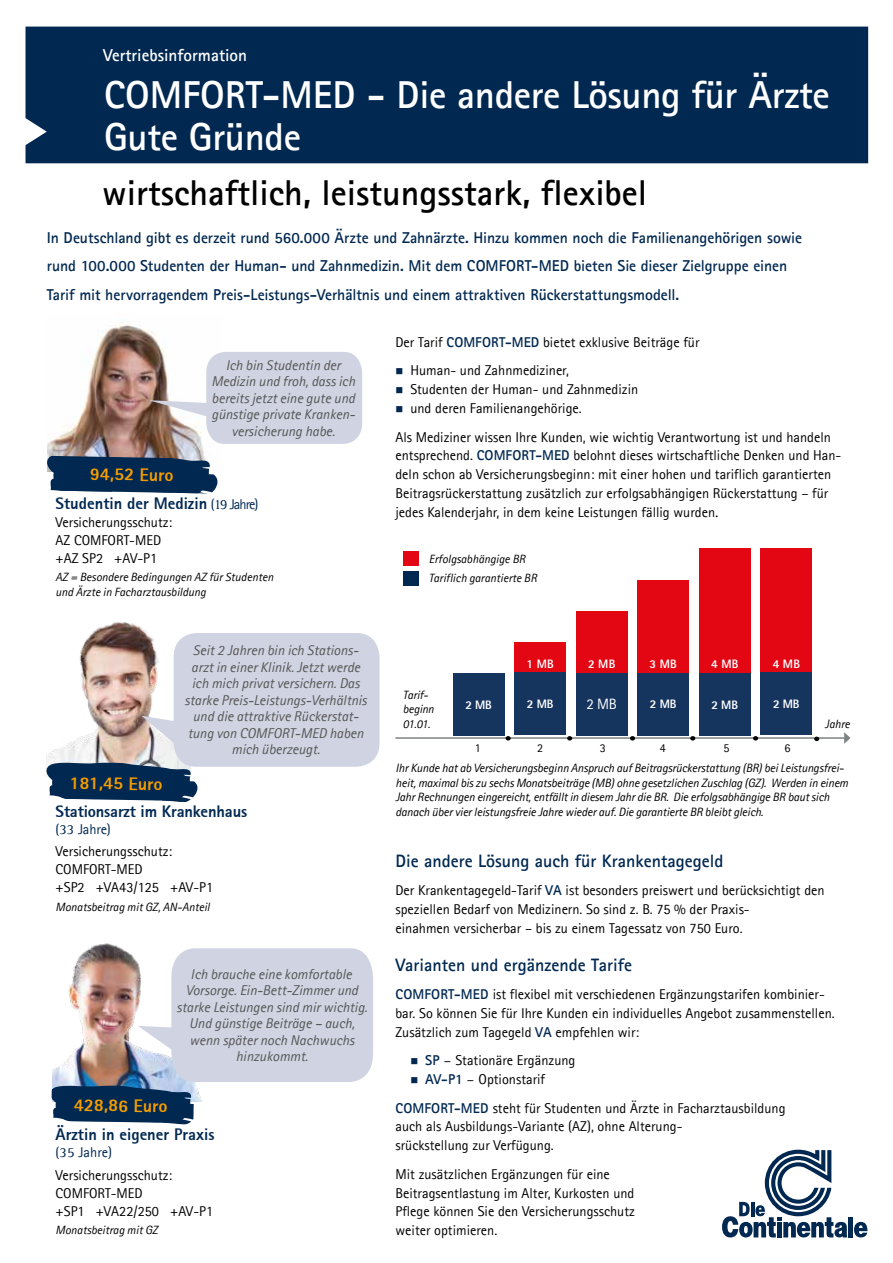
<style>
.page{position:relative;width:893px;height:1263px;background:#fff}
.page>*{position:absolute;margin:0;border:0;box-sizing:border-box;transform-origin:0 0}
.t1{font:700 39px/42px "Agfa Rotis Sans Serif";letter-spacing:-.01em;color:#fff}
.t2{font:700 36px "Agfa Rotis Sans Serif";color:#000}
.t3{font:700 18px "Agfa Rotis Sans Serif";color:#002851}
.t4{font:800 18px "Agfa Rotis Sans Serif";color:#f59c00}
.t5{font:700 17.25px "Agfa Rotis Sans Serif";color:#fff}
.t6{font:800 16.5px "Agfa Rotis Sans Serif";color:#002851}
.t7{font:700 15.75px/28.3px "Agfa Rotis Sans Serif";letter-spacing:-.005em;color:#002851}
.t8{font:15px "Agfa Rotis Sans Serif";color:#fff}
.t9{font:14.25px/18.9px "Agfa Rotis Sans Serif";color:#000}
.t10{font:italic 14.25px/16.5px "Agfa Rotis Sans Serif";color:#575756;text-align:center}
.t11{font:italic 12.15px/14.5px "Agfa Rotis Sans Serif";letter-spacing:-.01em;color:#000}
.t12{font:italic 12px/14.2px "Agfa Rotis Sans Serif";color:#000}
.t13{font:800 12px "Agfa Rotis Sans Serif";letter-spacing:.005em;color:#fff}
.t14{font:12px "Agfa Rotis Sans Serif";color:#000}
.s1{font-family:"Agfa Rotis Serif";font-weight:400;font-size:14.25px}
.s2{font-weight:400;font-size:14.25px}
.s3{font-family:"Agfa Rotis Serif";color:#002851}
.s4{color:#002851}
.s5{font-weight:700;color:#002851}
.s6{font-family:"Agfa Rotis Serif"}
</style>
<div class="page">
<div style="left:26px;top:27px;width:842px;height:136px;background:#002851"></div>
<div style="left:848px;top:1217px;width:5px;height:20px;background:#002851"></div>
<svg style="left:722px;top:1150px;width:125px;height:87px"></svg>
<svg style="left:854px;top:1222px;width:13px;height:15px"></svg>
<img style="left:47px;top:622px;width:142px;height:139px">
<svg style="left:46px;top:761px;width:152px;height:41px"></svg>
<div style="left:174px;top:633px;width:205px;height:134px;background:#d0d3e1;border-radius:23px"></div>
<svg style="left:51px;top:948px;width:322px;height:177px"></svg>
<hr style="left:395px;top:737px;width:450px;height:2px;background:#7d8282">
<svg style="left:844px;top:732px;width:6px;height:12px"></svg>
<svg style="left:506px;top:736px;width:5px;height:4px"></svg>
<svg style="left:567px;top:736px;width:5px;height:4px"></svg>
<svg style="left:630px;top:736px;width:5px;height:4px"></svg>
<svg style="left:753px;top:736px;width:5px;height:4px"></svg>
<svg style="left:814px;top:737px;width:5px;height:4px"></svg>
<svg style="left:690px;top:736px;width:5px;height:4px"></svg>
<div style="left:453px;top:673px;width:51px;height:62px;background:#16355e"></div>
<div style="left:515px;top:642px;width:51px;height:31px;background:#e30613"></div>
<div style="left:515px;top:672px;width:51px;height:63px;background:#16355e"></div>
<div style="left:576px;top:611px;width:51px;height:62px;background:#e30613"></div>
<div style="left:576px;top:673px;width:51px;height:62px;background:#16355e"></div>
<div style="left:638px;top:580px;width:51px;height:94px;background:#e30613"></div>
<div style="left:638px;top:673px;width:51px;height:62px;background:#16355e"></div>
<div style="left:699px;top:549px;width:51px;height:125px;background:#e30613"></div>
<div style="left:699px;top:673px;width:51px;height:62px;background:#16355e"></div>
<div style="left:761px;top:548px;width:51px;height:125px;background:#e30613"></div>
<div style="left:761px;top:672px;width:51px;height:63px;background:#16355e"></div>
<div style="left:403px;top:551px;width:16px;height:15px;background:#e30613"></div>
<div style="left:403px;top:572px;width:16px;height:14px;background:#002851"></div>
<img style="left:47px;top:322px;width:157px;height:134px">
<svg style="left:148px;top:352px;width:214px;height:92px"></svg>
<svg style="left:47px;top:456px;width:171px;height:38px"></svg>
<p class="t5" style="left:103px;top:45px;width:146px">Vertriebsinformation</p>
<h1 class="t1" style="left:104px;top:73px;width:727px">COMFORT-MED - Die andere Lösung für Ärzte<br>Gute Gründe</h1>
<h2 class="t2" style="left:102px;top:170px;width:547px">wirtschaftlich, leistungsstark, flexibel</h2>
<p class="t7" style="left:47px;top:223px;width:757px">In Deutschland gibt es derzeit rund 560.000 Ärzte und Zahnärzte. Hinzu kommen noch die Familienangehörigen sowie rund 100.000 Studenten der Human- und Zahnmedizin. Mit dem COMFORT-MED bieten Sie dieser Zielgruppe einen<br>Tarif mit hervorragendem Preis-Leistungs-Verhältnis und einem attraktiven Rückerstattungsmodell.</p>
<p class="t4" style="left:90px;top:462px;width:85px;rotate:1deg">94,52 Euro</p>
<p class="t10" style="left:211px;top:357px;width:145px">Ich bin Studentin der<br>Medizin und froh, dass ich bereits jetzt eine gute und günstige private Kranken&shy;versicherung habe.</p>
<p class="t6" style="left:56px;top:492px;width:204px">Studentin der Medizin <span class="s1">(19</span> <span class="s2">Jahre)</span></p>
<p class="t9" style="left:56px;top:512px;width:118px;line-height:18px">Versicherungsschutz:<br>AZ COMFORT-MED +AZ SP2 +AV-P1</p>
<p class="t12" style="left:56px;top:570px;width:219px">AZ = Besondere Bedingungen AZ für Studenten und Ärzte in Facharztausbildung</p>
<p class="t4" style="left:70px;top:771px;width:95px;rotate:1deg">181,45 Euro</p>
<p class="t10" style="left:185px;top:642px;width:184px">Seit 2 Jahren bin ich Stations&shy;arzt in einer Klinik. Jetzt werde ich mich privat versichern. Das starke Preis-Leistungs-Verhältnis und die attraktive Rückerstat&shy;tung von COMFORT-MED haben mich überzeugt.</p>
<p class="t6" style="left:56px;top:801px;width:193px">Stationsarzt im Krankenhaus</p>
<p class="t9" style="left:56px;top:818px;width:118px;line-height:22.2px"><span class="s3">(33</span> <span class="s4">Jahre)<br></span>Versicherungsschutz:</p>
<p class="t9" style="left:56px;top:860px;width:159px;line-height:18px">COMFORT-MED<br>+SP2 +VA43/125 +AV-P1</p>
<p class="t12" style="left:56px;top:900px;width:156px">Monatsbeitrag mit GZ, AN-Anteil</p>
<p class="t10" style="left:176px;top:966px;width:193px">Ich brauche eine komfortable<br>Vorsorge. Ein-Bett-Zimmer und starke Leistungen sind mir wichtig.<br>Und günstige Beiträge – auch, wenn später noch Nachwuchs hinzukommt.</p>
<p class="t4" style="left:74px;top:1093px;width:95px;rotate:1deg">428,86 Euro</p>
<p class="t6" style="left:56px;top:1124px;width:160px">Ärztin in eigener Praxis</p>
<p class="t9" style="left:56px;top:1141px;width:118px;line-height:22.2px"><span class="s3">(35</span> <span class="s4">Jahre)<br></span>Versicherungsschutz:</p>
<p class="t9" style="left:56px;top:1183px;width:159px;line-height:18px">COMFORT-MED<br>+SP1 +VA22/250 +AV-P1</p>
<p class="t12" style="left:56px;top:1223px;width:104px">Monatsbeitrag mit GZ</p>
<p class="t9" style="left:410px;top:328px;width:291px;line-height:28.3px;text-indent:-15px">Der Tarif <span class="s5">COMFORT-MED</span> bietet exklusive Beiträge für<br>Human- und Zahnmediziner,</p>
<p class="t9" style="left:410px;top:380px;width:229px">Studenten der Human- und Zahnmedizin und deren Familienangehörige.</p>
<p class="t9" style="left:395px;top:427px;width:447px">Als Mediziner wissen Ihre Kunden, wie wichtig Verantwortung ist und handeln entsprechend. <span class="s5">COMFORT-MED</span> belohnt dieses wirtschaftliche Denken und Han&shy;deln schon ab Versicherungsbeginn: mit einer hohen und tariflich garantierten Beitragsrückerstattung zusätzlich zur erfolgsabhängigen Rückerstattung – für jedes Kalenderjahr, in dem keine Leistungen fällig wurden<span class="s6">.</span></p>
<p class="t12" style="left:429px;top:550px;width:109px;line-height:18.6px">Erfolgsabhängige BR<br>Tariflich garantierte BR</p>
<p class="t12" style="left:403px;top:688px;width:33px">Tarif&shy;beginn<br>01.01.</p>
<p class="t13" style="left:465px;top:697px;width:28px">2 MB</p>
<p class="t13" style="left:527px;top:657px;width:29px">1 MB</p>
<p class="t13" style="left:527px;top:696px;width:28px">2 MB</p>
<p class="t13" style="left:588px;top:657px;width:29px">2 MB</p>
<p class="t8" style="left:586px;top:695px;width:32px">2 MB</p>
<p class="t13" style="left:650px;top:657px;width:29px">3 MB</p>
<p class="t13" style="left:650px;top:697px;width:28px">2 MB</p>
<p class="t13" style="left:711px;top:657px;width:29px">4 MB</p>
<p class="t13" style="left:711px;top:697px;width:28px">2 MB</p>
<p class="t13" style="left:773px;top:657px;width:29px">4 MB</p>
<p class="t13" style="left:773px;top:696px;width:28px">2 MB</p>
<p class="t14" style="left:475px;top:740px;width:7px">1</p>
<p class="t14" style="left:537px;top:740px;width:7px">2</p>
<p class="t14" style="left:600px;top:740px;width:7px">3</p>
<p class="t14" style="left:660px;top:740px;width:7px">4</p>
<p class="t14" style="left:723px;top:740px;width:7px">5</p>
<p class="t14" style="left:784px;top:741px;width:7px">6</p>
<p class="t12" style="left:825px;top:717px;width:27px">Jahre</p>
<p class="t11" style="left:395px;top:761px;width:454px">Ihr Kunde hat ab Versicherungsbeginn Anspruch auf Beitragsrückerstattung (BR) bei Leistungsfrei&shy;heit, maximal bis zu sechs Monatsbeiträge (MB) ohne gesetzlichen Zuschlag (GZ). Werden in einem Jahr Rechnungen eingereicht, entfällt in diesem Jahr die BR. Die erfolgsabhängige BR baut sich danach über vier leistungsfreie Jahre wieder auf. Die garantierte BR bleibt gleich.</p>
<p class="t3" style="left:395px;top:849px;width:329px">Die andere Lösung auch für Krankentagegeld</p>
<p class="t9" style="left:395px;top:881px;width:431px">Der Krankentagegeld-Tarif <span class="s5">VA</span> ist besonders preiswert und berücksichtigt den speziellen Bedarf von Medizinern. So sind z. B. 75 % der Praxis-<br>einahmen versicherbar – bis zu einem Tagessatz von 750 Euro.</p>
<p class="t3" style="left:395px;top:953px;width:238px">Varianten und ergänzende Tarife</p>
<p class="t9" style="left:395px;top:985px;width:441px"><span class="s5">COMFORT-MED</span> ist flexibel mit verschiedenen Ergänzungstarifen kombinier&shy;bar. So können Sie für Ihre Kunden ein individuelles Angebot zusammenstellen.<br>Zusätzlich zum Tagegeld <span class="s5">VA</span> empfehlen wir:</p>
<p class="t9" style="left:425px;top:1051px;width:152px"><span class="s5">SP</span> <span class="s6">–</span> Stationäre Ergänzung<br><span class="s5">AV-P1</span> <span class="s6">–</span> Optionstarif</p>
<p class="t9" style="left:395px;top:1098px;width:392px"><span class="s5">COMFORT-MED</span> steht für Studenten und Ärzte in Facharztausbildung auch als Ausbildungs-Variante (AZ), ohne Alterung-<br>srückstellung zur Verfügung.</p>
<p class="t9" style="left:395px;top:1164px;width:241px">Mit zusätzlichen Ergänzungen für eine Beitragsentlastung im Alter, Kurkosten und Pflege können Sie den Versicherungsschutz weiter optimieren.</p>
</div>
